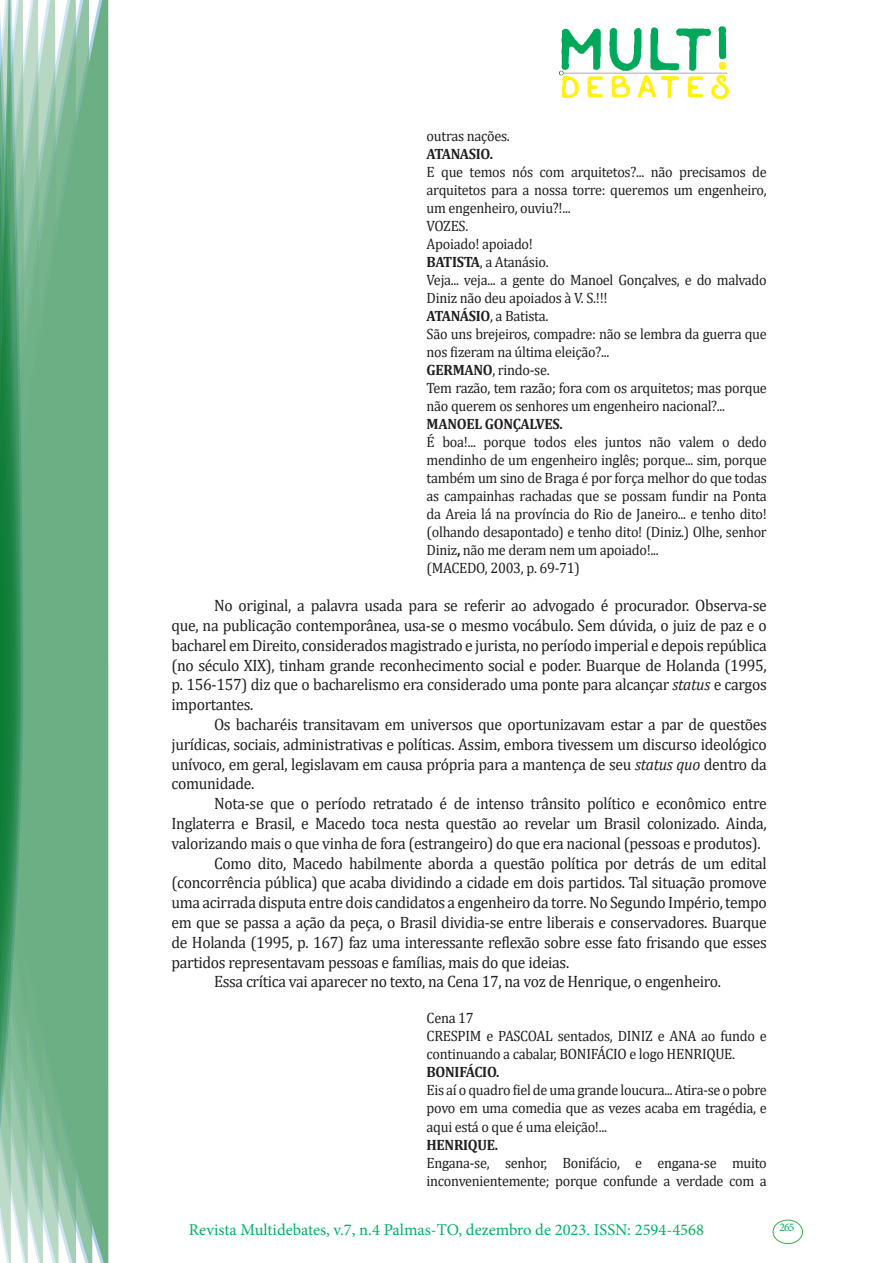
<style>
.page{position:relative;width:893px;height:1263px;background:#fff}
.page>*{position:absolute;margin:0;border:0;box-sizing:border-box;transform-origin:0 0}
.texto{font:16.5px/19.8px "Cambria";letter-spacing:-.02em;color:#231f20;text-align:justify;scale:.95 1}
.t1{font:16.5px "Minion Pro";color:#00b064}
.citacao{font:15px/18px "Cambria";letter-spacing:-.02em;color:#231f20;scale:.95 1}
.citacao-2{font:700 15px "Cambria";letter-spacing:-.02em;color:#231f20;scale:.95 1}
.t2{font:11.7px "Minion Pro";color:#00b064}
.s1{font-weight:700}
.s2{font-style:italic}
</style>
<div class="page">
<img style="left:559px;top:26px;width:169px;height:72px">
<div style="left:95px;top:0;width:14px;height:1263px;background:#6caf84"></div>
<svg style="left:79px;top:0;width:16px;height:1263px;background:#71b289"></svg>
<svg style="left:62px;top:0;width:17px;height:1263px;background:#75b48c"></svg>
<svg style="left:45px;top:0;width:17px;height:1263px;background:#7cb792"></svg>
<svg style="left:30px;top:0;width:15px;height:1263px;background:#80ba96"></svg>
<svg style="left:0;top:0;width:30px;height:1263px;background:#61a97f"></svg>
<div style="left:772px;top:1219px;width:31px;height:25px;border:1px solid #40ae49;border-radius:50%"></div>
<p class="citacao" style="left:427px;top:127px;width:89px">outras nações.</p>
<p class="citacao-2" style="left:427px;top:144px;width:71px">ATANASIO.</p>
<p class="citacao" style="left:427px;top:163px;width:360px;text-align:justify">E que temos nós com arquitetos?... não precisamos de arquitetos para a nossa torre: queremos um engenheiro, um engenheiro, ouviu?!...</p>
<p class="citacao" style="left:427px;top:217px;width:45px">VOZES.</p>
<p class="citacao" style="left:427px;top:235px;width:113px">Apoiado! apoiado!</p>
<p class="citacao" style="left:427px;top:253px;width:130px"><span class="s1">BATISTA</span>, a Atanásio.</p>
<p class="citacao" style="left:427px;top:271px;width:360px">Veja... veja... a gente do Manoel Gonçalves, e do malvado<br>Diniz não deu apoiados à V. S.!!!</p>
<p class="citacao" style="left:427px;top:307px;width:130px"><span class="s1">ATANÁSIO</span>, a Batista.</p>
<p class="citacao" style="left:427px;top:325px;width:360px">São uns brejeiros, compadre: não se lembra da guerra que nos fizeram na última eleição?...</p>
<p class="citacao" style="left:427px;top:361px;width:131px"><span class="s1">GERMANO</span>, rindo-se.</p>
<p class="citacao" style="left:427px;top:379px;width:360px">Tem razão, tem razão; fora com os arquitetos; mas porque não querem os senhores um engenheiro nacional?...</p>
<p class="citacao-2" style="left:427px;top:414px;width:145px">MANOEL GONÇALVES.</p>
<p class="citacao" style="left:427px;top:433px;width:360px;text-align:justify">É boa!... porque todos eles juntos não valem o dedo mendinho de um engenheiro inglês; porque... sim, porque também um sino de Braga é por força melhor do que todas as campainhas rachadas que se possam fundir na Ponta da Areia lá na província do Rio de Janeiro... e tenho dito! (olhando desapontado) e tenho dito! (Diniz.) Olhe, senhor Diniz<span class="s1">,</span> não me deram nem um apoiado!...</p>
<p class="citacao" style="left:427px;top:559px;width:163px">(MACEDO, 2003, p. 69-71)</p>
<p class="texto" style="left:171px;top:596px;width:628px;text-indent:43px">No original, a palavra usada para se referir ao advogado é procurador. Observa-se que, na publicação contemporânea, usa-se o mesmo vocábulo. Sem dúvida, o juiz de paz e o bacharel em Direito, considerados magistrado e jurista, no período imperial e depois república (no século XIX), tinham grande reconhecimento social e poder. Buarque de Holanda (1995, p. 156-157) diz que o bacharelismo era considerado uma ponte para alcançar <span class="s2">status</span> e cargos importantes.</p>
<p class="texto" style="left:171px;top:714px;width:628px;text-indent:43px">Os bacharéis transitavam em universos que oportunizavam estar a par de questões jurídicas, sociais, administrativas e políticas. Assim, embora tivessem um discurso ideológico unívoco, em geral, legislavam em causa própria para a mantença de seu <span class="s2">status quo</span> dentro da comunidade.</p>
<p class="texto" style="left:171px;top:794px;width:628px;text-indent:43px">Nota-se que o período retratado é de intenso trânsito político e econômico entre Inglaterra e Brasil, e Macedo toca nesta questão ao revelar um Brasil colonizado. Ainda, valorizando mais o que vinha de fora (estrangeiro) do que era nacional (pessoas e produtos).</p>
<p class="texto" style="left:171px;top:853px;width:628px;text-indent:43px">Como dito, Macedo habilmente aborda a questão política por detrás de um edital (concorrência pública) que acaba dividindo a cidade em dois partidos. Tal situação promove uma acirrada disputa entre dois candidatos a engenheiro da torre. No Segundo Império, tempo em que se passa a ação da peça, o Brasil dividia-se entre liberais e conservadores. Buarque de Holanda (1995, p. 167) faz uma interessante reflexão sobre esse fato frisando que esses partidos representavam pessoas e famílias, mais do que ideias.</p>
<p class="texto" style="left:214px;top:972px;width:535px">Essa crítica vai aparecer no texto, na Cena 17, na voz de Henrique, o engenheiro.</p>
<p class="citacao" style="left:427px;top:1009px;width:51px">Cena 17</p>
<p class="citacao" style="left:427px;top:1027px;width:360px">CRESPIM e PASCOAL sentados, DINIZ e ANA ao fundo e continuando a cabalar, BONIFÁCIO e logo HENRIQUE.</p>
<p class="citacao-2" style="left:427px;top:1062px;width:78px">BONIFÁCIO.</p>
<p class="citacao" style="left:427px;top:1081px;width:360px;text-align:justify">Eis aí o quadro fiel de uma grande loucura... Atira-se o pobre povo em uma comedia que as vezes acaba em tragédia, e aqui está o que é uma eleição!...</p>
<p class="citacao-2" style="left:427px;top:1134px;width:77px">HENRIQUE.</p>
<p class="citacao" style="left:427px;top:1153px;width:360px">Engana-se, senhor, Bonifácio, e engana-se muito inconvenientemente; porque confunde a verdade com a</p>
<p class="t1" style="left:189px;top:1218px;width:517px">Revista Multidebates, v.7, n.4 Palmas-TO, dezembro de 2023. ISSN: 2594-4568</p>
<p class="t2" style="left:779px;top:1219px;width:16px">265</p>
</div>
